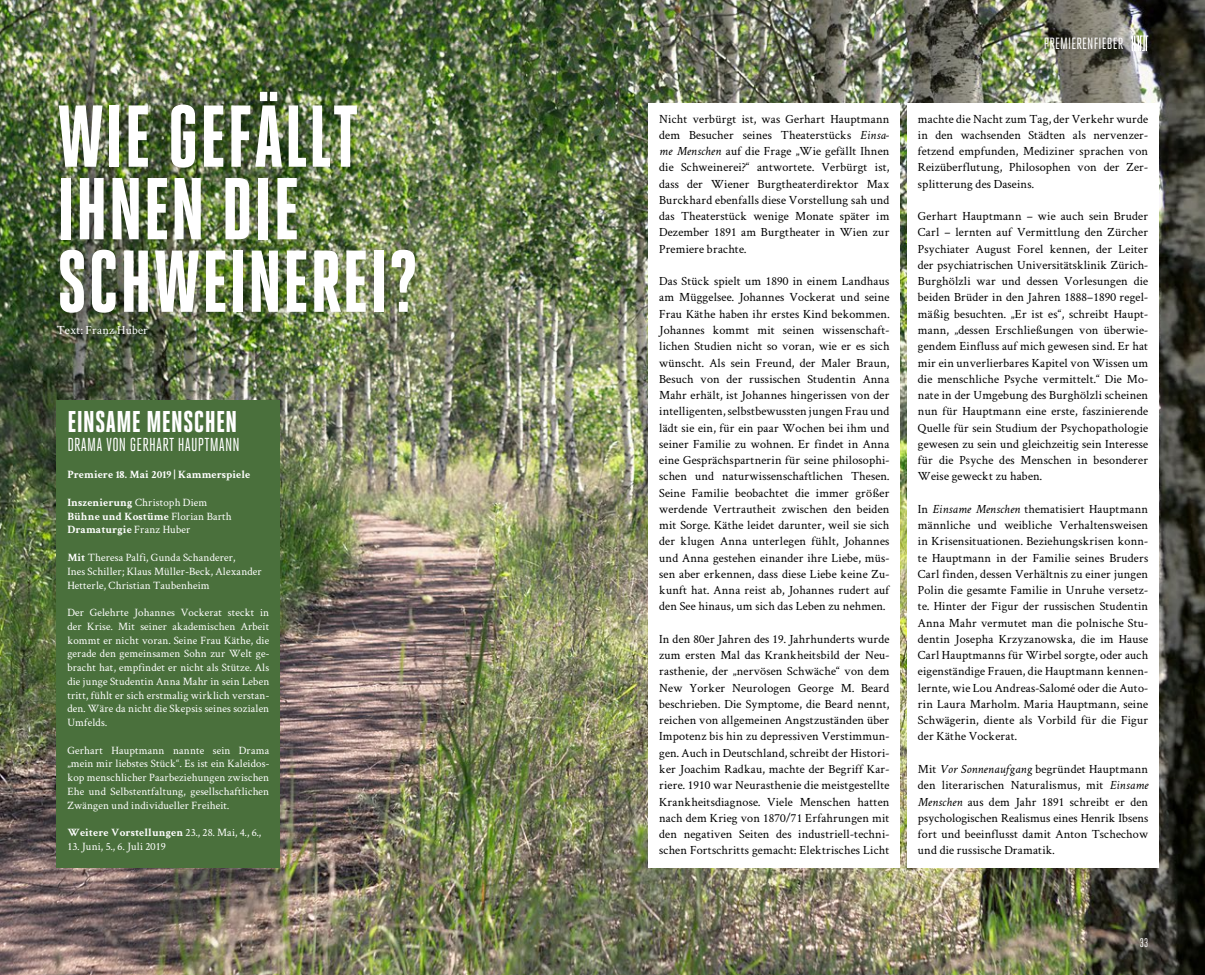
<style>
.page{position:relative;width:1205px;height:975px;background:#fff}
.page>*{position:absolute;margin:0;border:0;box-sizing:border-box;transform-origin:0 0}
.FOYER5_HEADLINE{font:800 87.5px/72.5px "Heroic Condensed";letter-spacing:.01em;color:#fff}
.FOYER5_KASTEN_Stückt{font:800 30px "Heroic Condensed";letter-spacing:.01em;color:#fff}
.FOYER5_KASTEN_Stückt-2{font:18.75px "Heroic Condensed";letter-spacing:.01em;color:#fff}
.t1{font:16.25px "Heroic Condensed";letter-spacing:.01em;color:#fff}
.FOYER5_FLIESSTEXT{font:12.5px/16.2px "Crimson Text";letter-spacing:.01em;color:#000;text-align:justify}
.FOYER5_FLIESSTEXT-2{font:12.5px "Crimson Text";letter-spacing:.01em;color:#fff}
.t2{font:12.5px "Heroic Condensed";color:#fff}
.Fliesstext{font:11.25px/13.8px "Crimson Text";letter-spacing:.01em;color:#fff;text-align:justify}
.Fliesstext-2{font:700 11.25px "Crimson Text";letter-spacing:.01em;color:#fff}
.s1{font-weight:700}
.s2{font-weight:400}
.s3{font-style:italic}
</style>
<div class="page">
<img style="left:0;top:0;width:1205px;height:974px">
<div style="left:648px;top:103px;width:252px;height:764px;background:#fff"></div>
<div style="left:907px;top:103px;width:252px;height:764px;background:#fff"></div>
<div style="left:57px;top:400px;width:223px;height:467px;background:#4a703c"></div>
<div style="left:50px;top:318px;width:104px;height:23px;background:#000;opacity:.6"></div>
<div style="left:48px;top:80px;width:379px;height:244px;background:#000;opacity:.4"></div>
<svg style="left:1130px;top:35px;width:18px;height:16px"></svg>
<p class="FOYER5_HEADLINE" style="left:57px;top:100px;width:303px">WIE GEFÄLLT<br>IHNEN DIE</p>
<p class="FOYER5_HEADLINE" style="left:57px;top:245px;width:363px">SCHWEINEREI?</p>
<p class="FOYER5_FLIESSTEXT-2" style="left:57px;top:321px;width:93px">Text: Franz Huber</p>
<p class="FOYER5_KASTEN_Stückt" style="left:67px;top:405px;width:171px">EINSAME MENSCHEN</p>
<p class="FOYER5_KASTEN_Stückt-2" style="left:67px;top:434px;width:174px">DRAMA VON GERHART HAUPTMANN</p>
<p class="Fliesstext-2" style="left:67px;top:466px;width:184px">Premiere 18. Mai 2019 | Kammerspiele</p>
<p class="Fliesstext" style="left:67px;top:495px;width:141px"><span class="s1">Inszenierung</span> Christoph Diem</p>
<p class="Fliesstext-2" style="left:67px;top:508px;width:166px">Bühne und Kostüme <span class="s2">Florian Barth</span></p>
<p class="Fliesstext-2" style="left:67px;top:521px;width:125px">Dramaturgie <span class="s2">Franz Huber</span></p>
<p class="Fliesstext" style="left:67px;top:550px;width:196px;text-align:left"><span class="s1">Mit</span> Theresa Palfi, Gunda Schanderer,<br>Ines Schiller; Klaus Müller-Beck, Alexander<br>Hetterle, Christian Taubenheim</p>
<p class="Fliesstext" style="left:67px;top:605px;width:203px">Der Gelehrte Johannes Vockerat steckt in der Krise. Mit seiner akademischen Arbeit kommt er nicht voran. Seine Frau Käthe, die gerade den gemeinsamen Sohn zur Welt ge&shy;bracht hat, empfindet er nicht als Stütze. Als die junge Studentin Anna Mahr in sein Leben tritt, fühlt er sich erstmalig wirklich verstan&shy;den. Wäre da nicht die Skepsis seines sozialen Umfelds.</p>
<p class="Fliesstext" style="left:67px;top:742px;width:203px">Gerhart Hauptmann nannte sein Drama „mein mir liebstes Stück“. Es ist ein Kaleidos&shy;kop menschlicher Paarbeziehungen zwischen Ehe und Selbstentfaltung, gesellschaftlichen Zwängen und individueller Freiheit.</p>
<p class="Fliesstext-2" style="left:67px;top:824px;width:195px">Weitere Vorstellungen <span class="s2">23., 28. Mai, 4., 6.,</span></p>
<p class="Fliesstext" style="left:67px;top:838px;width:100px">13. Juni, 5., 6. Juli 2019</p>
<p class="FOYER5_FLIESSTEXT" style="left:659px;top:110px;width:232px">Nicht verbürgt ist, was Gerhart Hauptmann dem Besucher seines Theaterstücks <span class="s3">Einsa&shy;me Menschen</span> auf die Frage „Wie gefällt Ihnen die Schweinerei?“ antwortete. Verbürgt ist, dass der Wiener Burgtheaterdirektor Max Burckhard ebenfalls diese Vorstellung sah und das Theaterstück wenige Monate später im Dezember 1891 am Burgtheater in Wien zur Premiere brachte.</p>
<p class="FOYER5_FLIESSTEXT" style="left:659px;top:272px;width:232px">Das Stück spielt um 1890 in einem Landhaus am Müggelsee. Johannes Vockerat und seine Frau Käthe haben ihr erstes Kind bekommen.<br>Johannes kommt mit seinen wissenschaft&shy;lichen Studien nicht so voran, wie er es sich wünscht. Als sein Freund, der Maler Braun, Besuch von der russischen Studentin Anna Mahr erhält, ist Johannes hingerissen von der intelligenten, selbstbewussten jungen Frau und lädt sie ein, für ein paar Wochen bei ihm und seiner Familie zu wohnen. Er findet in Anna eine Gesprächspartnerin für seine philosophi&shy;schen und naturwissenschaftlichen Thesen.<br>Seine Familie beobachtet die immer größer werdende Vertrautheit zwischen den beiden mit Sorge. Käthe leidet darunter, weil sie sich der klugen Anna unterlegen fühlt, Johannes und Anna gestehen einander ihre Liebe, müs&shy;sen aber erkennen, dass diese Liebe keine Zu&shy;kunft hat. Anna reist ab, Johannes rudert auf den See hinaus, um sich das Leben zu nehmen.</p>
<p class="FOYER5_FLIESSTEXT" style="left:659px;top:630px;width:232px">In den 80er Jahren des 19. Jahrhunderts wurde zum ersten Mal das Krankheitsbild der Neu&shy;rasthenie, der „nervösen Schwäche“ von dem New Yorker Neurologen George M. Beard beschrieben. Die Symptome, die Beard nennt, reichen von allgemeinen Angstzuständen über Impotenz bis hin zu depressiven Verstimmun&shy;gen. Auch in Deutschland, schreibt der Histori&shy;ker Joachim Radkau, machte der Begriff Kar&shy;riere. 1910 war Neurasthenie die meistgestellte Krankheitsdiagnose. Viele Menschen hatten nach dem Krieg von 1870/71 Erfahrungen mit den negativen Seiten des industriell-techni&shy;schen Fortschritts gemacht: Elektrisches Licht</p>
<p class="t1" style="left:1044px;top:35px;width:81px">PREMIERENFIEBER</p>
<p class="FOYER5_FLIESSTEXT" style="left:918px;top:110px;width:232px">machte die Nacht zum Tag, der Verkehr wurde in den wachsenden Städten als nervenzer&shy;fetzend empfunden, Mediziner sprachen von Reizüberflutung, Philosophen von der Zer&shy;splitterung des Daseins.</p>
<p class="FOYER5_FLIESSTEXT" style="left:918px;top:207px;width:232px">Gerhart Hauptmann – wie auch sein Bruder Carl – lernten auf Vermittlung den Zürcher Psychiater August Forel kennen, der Leiter der psychiatrischen Universitätsklinik Zürich-Burghölzli war und dessen Vorlesungen die beiden Brüder in den Jahren 1888–1890 regel&shy;mäßig besuchten. „Er ist es“, schreibt Haupt&shy;mann, „dessen Erschließungen von überwie&shy;gendem Einfluss auf mich gewesen sind. Er hat mir ein unverlierbares Kapitel von Wissen um die menschliche Psyche vermittelt.“ Die Mo&shy;nate in der Umgebung des Burghölzli scheinen nun für Hauptmann eine erste, faszinierende Quelle für sein Studium der Psychopathologie gewesen zu sein und gleichzeitig sein Interesse für die Psyche des Menschen in besonderer Weise geweckt zu haben.</p>
<p class="FOYER5_FLIESSTEXT" style="left:918px;top:500px;width:232px">In <span class="s3">Einsame Menschen</span> thematisiert Hauptmann männliche und weibliche Verhaltensweisen in Krisensituationen. Beziehungskrisen konn&shy;te Hauptmann in der Familie seines Bruders Carl finden, dessen Verhältnis zu einer jungen Polin die gesamte Familie in Unruhe versetz&shy;te. Hinter der Figur der russischen Studentin Anna Mahr vermutet man die polnische Stu&shy;dentin Josepha Krzyzanowska, die im Hause Carl Hauptmanns für Wirbel sorgte, oder auch eigenständige Frauen, die Hauptmann kennen&shy;lernte, wie Lou Andreas-Salomé oder die Auto&shy;rin Laura Marholm. Maria Hauptmann, seine Schwägerin, diente als Vorbild für die Figur der Käthe Vockerat.</p>
<p class="FOYER5_FLIESSTEXT" style="left:918px;top:760px;width:232px">Mit <span class="s3">Vor Sonnenaufgang</span> begründet Hauptmann den literarischen Naturalismus, mit <span class="s3">Einsame Menschen</span> aus dem Jahr 1891 schreibt er den psychologischen Realismus eines Henrik Ibsens fort und beeinflusst damit Anton Tschechow und die russische Dramatik.</p>
<p class="t2" style="left:1139px;top:935px;width:10px">33</p>
</div>
